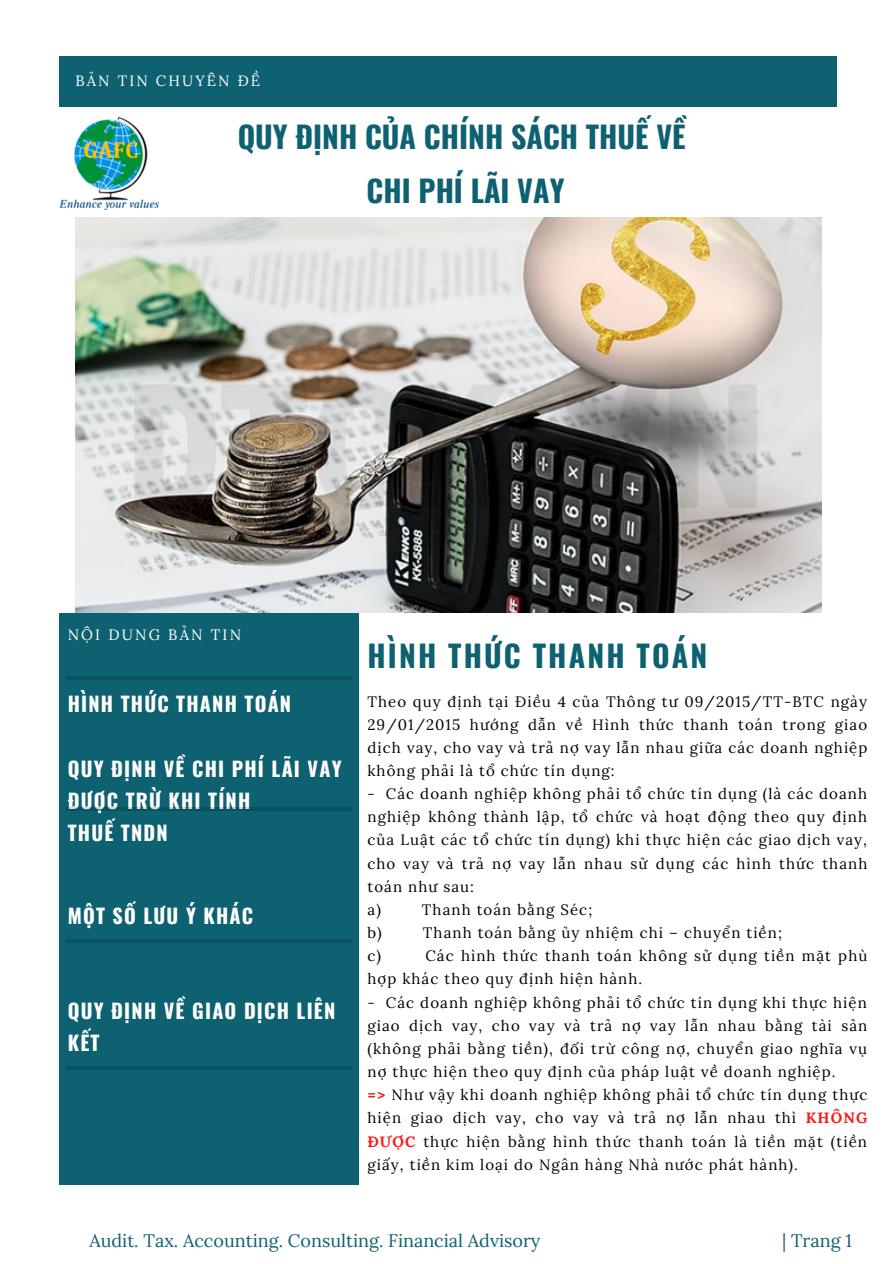
<style>
.page{position:relative;width:894px;height:1264px;background:#fff}
.page>*{position:absolute;margin:0;border:0;box-sizing:border-box;transform-origin:0 0}
.t1{font:700 30px/54px "Oswald";color:#0e6171;text-align:center}
.t2{font:700 30px "Oswald";letter-spacing:.07em;color:#0e6171}
.t3{font:700 20.1px/32px "Oswald";letter-spacing:.06em;color:#fff}
.t4{font:18px "Lora";color:#0e6171}
.t5{font:15px/23.1px "Lora";letter-spacing:.07em;color:#000}
.t6{font:15px "Lora";letter-spacing:.14em;color:#fff}
.t7{font:14.85px "Lora";letter-spacing:.14em;color:#fff}
.s1{font-weight:700;color:#ff1616}
</style>
<div class="page">
<div style="left:59px;top:56px;width:777px;height:51px;background:#0e6171"></div>
<div style="left:59px;top:613px;width:300px;height:571px;background:#0e6171"></div>
<hr style="left:66px;top:676px;width:285px;height:4px;background:#0b5260">
<hr style="left:66px;top:807px;width:285px;height:3px;background:#000">
<hr style="left:66px;top:939px;width:285px;height:3px;background:#000">
<hr style="left:67px;top:1066px;width:284px;height:3px;background:#000">
<img style="left:75px;top:217px;width:746px;height:396px">
<img style="left:59px;top:118px;width:100px;height:91px">
<p class="t7" style="left:75px;top:71px;width:186px">BẢN TIN CHUYÊN ĐỀ</p>
<h1 class="t1" style="left:238px;top:109px;width:449px">QUY ĐỊNH CỦA CHÍNH SÁCH THUẾ VỀ<br>CHI PHÍ LÃI VAY</h1>
<p class="t6" style="left:68px;top:624px;width:175px">NỘI DUNG BẢN TIN</p>
<h2 class="t3" style="left:68px;top:687px;width:225px">HÌNH THỨC THANH TOÁN</h2>
<h2 class="t3" style="left:68px;top:752px;width:275px">QUY ĐỊNH VỀ CHI PHÍ LÃI VAY<br>ĐƯỢC TRỪ KHI TÍNH<br>THUẾ TNDN</h2>
<h2 class="t3" style="left:68px;top:899px;width:187px">MỘT SỐ LƯU Ý KHÁC</h2>
<h2 class="t3" style="left:68px;top:993px;width:269px">QUY ĐỊNH VỀ GIAO DỊCH LIÊN<br>KẾT</h2>
<h1 class="t2" style="left:367px;top:632px;width:341px">HÌNH THỨC THANH TOÁN</h1>
<p class="t5" style="left:367px;top:689px;width:501px;text-align:justify">Theo quy định tại Điều 4 của Thông tư 09/2015/TT-BTC ngày 29/01/2015 hướng dẫn về Hình thức thanh toán trong giao dịch vay, cho vay và trả nợ vay lẫn nhau giữa các doanh nghiệp không phải là tổ chức tín dụng:</p>
<p class="t5" style="left:367px;top:782px;width:501px">- Các doanh nghiệp không phải tổ chức tín dụng (là các doanh nghiệp không thành lập, tổ chức và hoạt động theo quy định của Luật các tổ chức tín dụng) khi thực hiện các giao dịch vay, cho vay và trả nợ vay lẫn nhau sử dụng các hình thức thanh toán như sau:<br>a)</p>
<p class="t5" style="left:422px;top:897px;width:172px">Thanh toán bằng Séc;</p>
<p class="t5" style="left:367px;top:921px;width:16px">b)</p>
<p class="t5" style="left:423px;top:921px;width:360px">Thanh toán bằng ủy nhiệm chi – chuyển tiền;</p>
<p class="t5" style="left:367px;top:944px;width:15px">c)</p>
<p class="t5" style="left:367px;top:944px;width:501px;text-indent:58px">Các hình thức thanh toán không sử dụng tiền mặt phù hợp khác theo quy định hiện hành.</p>
<p class="t5" style="left:367px;top:990px;width:501px">- Các doanh nghiệp không phải tổ chức tín dụng khi thực hiện giao dịch vay, cho vay và trả nợ vay lẫn nhau bằng tài sản (không phải bằng tiền), đối trừ công nợ, chuyển giao nghĩa vụ nợ thực hiện theo quy định của pháp luật về doanh nghiệp.<br><span class="s1">=&gt;</span> Như vậy khi doanh nghiệp không phải tổ chức tín dụng thực hiện giao dịch vay, cho vay và trả nợ lẫn nhau thì <span class="s1">KHÔNG ĐƯỢC</span> thực hiện bằng hình thức thanh toán là tiền mặt (tiền giấy, tiền kim loại do Ngân hàng Nhà nước phát hành).</p>
<p class="t4" style="left:89px;top:1228px;width:452px">Audit. Tax. Accounting. Consulting. Financial Advisory</p>
<p class="t4" style="left:782px;top:1228px;width:71px">| Trang 1</p>
</div>
